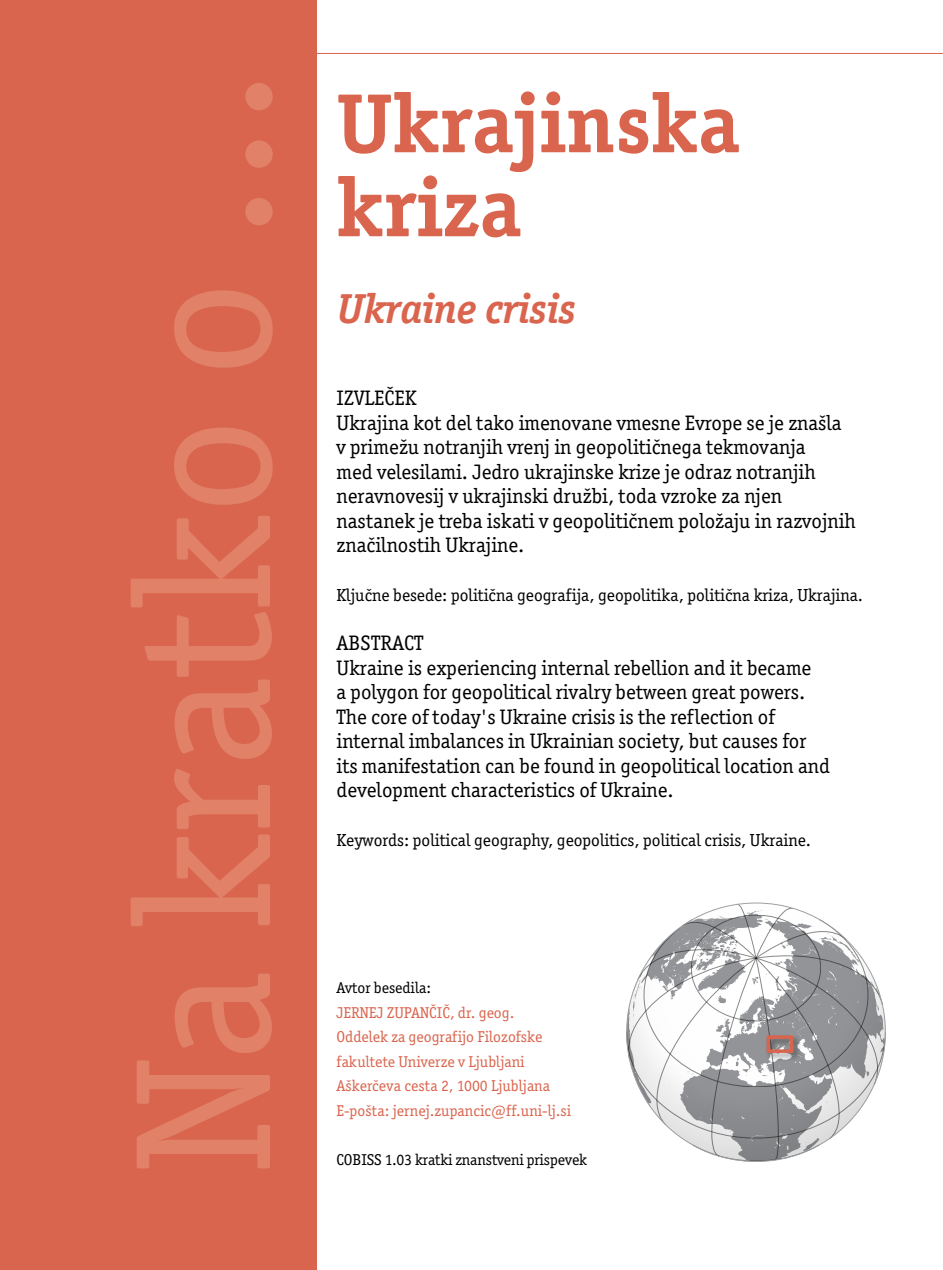
<style>
.page{position:relative;width:943px;height:1270px;background:#fff}
.page>*{position:absolute;margin:0;border:0;box-sizing:border-box;transform-origin:0 0}
.t1{font:194.25px "Officina Ser Itc TEE";color:#e08168}
.t2{font:700 84px/84px "Officina Ser Itc TEE";color:#da654e}
.t3{font:italic 700 42px "Officina Ser Itc TEE";color:#da654e}
.t4{font:21px/24.5px "Officina Ser Itc TEE";color:#000}
.t5{font:17.5px "Officina Ser Itc TEE";color:#000}
.t6{font:15.75px/24.5px "Officina Ser Itc TEE";color:#da654e}
.t7{font:15.75px "Officina Ser Itc TEE";letter-spacing:-.01em;color:#000}
</style>
<div class="page">
<hr style="left:63px;top:53px;width:880px;height:1px;background:#da654e">
<div style="left:0;top:0;width:316px;height:1270px;background:#da654e"></div>
<svg style="left:626px;top:902px;width:259px;height:260px"></svg>
<div style="left:764px;top:1033px;width:37px;height:29px;background:#000;opacity:.4"></div>
<div style="left:766px;top:1035px;width:27px;height:18px;border:4px solid #da654e"></div>
<h1 class="t1" style="left:92px;top:1171px;width:1104px;rotate:-90deg">Na kratko o ...</h1>
<h2 class="t2" style="left:336px;top:82px;width:405px">Ukrajinska kriza</h2>
<h3 class="t3" style="left:336px;top:283px;width:241px">Ukraine crisis</h3>
<p class="t4" style="left:336px;top:386px;width:521px">IZVLEČEK<br>Ukrajina kot del tako imenovane vmesne Evrope se je znašla v primežu notranjih vrenj in geopolitičnega tekmovanja<br>med velesilami. Jedro ukrajinske krize je odraz notranjih neravnovesij v ukrajinski družbi, toda vzroke za njen nastanek je treba iskati v geopolitičnem položaju in razvojnih značilnostih Ukrajine.</p>
<p class="t5" style="left:336px;top:585px;width:528px">Ključne besede: politična geografija, geopolitika, politična kriza, Ukrajina.</p>
<p class="t4" style="left:336px;top:631px;width:495px">ABSTRACT<br>Ukraine is experiencing internal rebellion and it became<br>a polygon for geopolitical rivalry between great powers.<br>The core of today's Ukraine crisis is the reflection of internal imbalances in Ukrainian society, but causes for its manifestation can be found in geopolitical location and development characteristics of Ukraine.</p>
<p class="t5" style="left:336px;top:830px;width:476px">Keywords: political geography, geopolitics, political crisis, Ukraine.</p>
<p class="t7" style="left:336px;top:979px;width:96px">Avtor besedila:</p>
<p class="t6" style="left:336px;top:1000px;width:236px">JERNEJ ZUPANČIČ, dr. geog.<br>Oddelek za geografijo Filozofske fakultete Univerze v Ljubljani Aškerčeva cesta 2, 1000 Ljubljana E-pošta: jernej.zupancic@ff.uni-lj.si</p>
<p class="t7" style="left:336px;top:1150px;width:252px">COBISS 1.03 kratki znanstveni prispevek</p>
</div>
